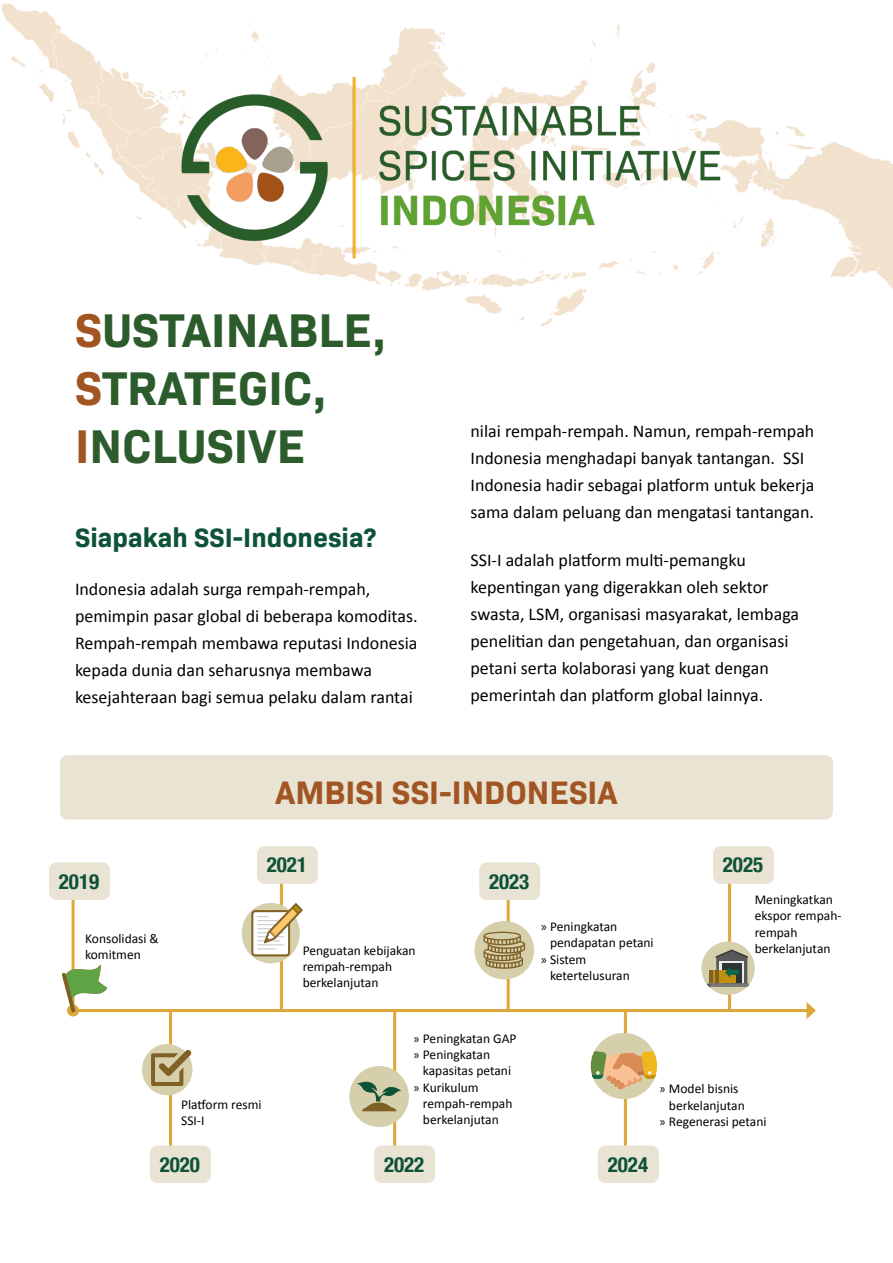
<style>
.page{position:relative;width:893px;height:1263px;background:#fff}
.page>*{position:absolute;margin:0;border:0;box-sizing:border-box;transform-origin:0 0}
.t1{font:700 48px/57.6px "Bio Sans";color:#2c5b2c}
.t2{font:700 33px "Bio Sans";color:#a15522}
.t3{font:700 27px "Bio Sans";color:#0e5337}
.t4{font:700 condensed 21px "Helvetica Neue";color:#0e5337}
.t5{font:18px/27px "Calibri";color:#000}
.t6{font:13.5px/16.2px "Calibri";color:#000}
.s1{color:#a15522}
.s2{font-family:"Myriad Pro"}
</style>
<div class="page">
<img style="left:1px;top:3px;width:892px;height:324px">
<div style="left:60px;top:755px;width:773px;height:64px;background:#e9e3d3;border-radius:8px"></div>
<hr style="left:73px;top:1009px;width:736px;height:3px;background:#dda73a">
<div style="left:67px;top:1004px;width:12px;height:12px;background:#dda73a;border-radius:50%"></div>
<svg style="left:806px;top:1002px;width:10px;height:17px"></svg>
<hr style="left:72px;top:887px;width:3px;height:126px;background:#dda73a">
<hr style="left:280px;top:880px;width:3px;height:130px;background:#dda73a">
<hr style="left:507px;top:880px;width:3px;height:130px;background:#dda73a">
<hr style="left:728px;top:872px;width:3px;height:138px;background:#dda73a">
<hr style="left:169px;top:1010px;width:3px;height:141px;background:#dda73a">
<hr style="left:393px;top:1010px;width:3px;height:146px;background:#dda73a">
<hr style="left:624px;top:1010px;width:3px;height:146px;background:#dda73a">
<div style="left:49px;top:862px;width:61px;height:38px;background:#e9e3d3;border-radius:8px"></div>
<div style="left:150px;top:1145px;width:61px;height:38px;background:#e9e3d3;border-radius:8px"></div>
<div style="left:257px;top:846px;width:61px;height:38px;background:#e9e3d3;border-radius:8px"></div>
<div style="left:374px;top:1145px;width:61px;height:38px;background:#e9e3d3;border-radius:8px"></div>
<svg style="left:62px;top:962px;width:45px;height:50px"></svg>
<div style="left:142px;top:1044px;width:51px;height:51px;background:#d6cfab;border-radius:50%"></div>
<svg style="left:151px;top:1049px;width:40px;height:37px"></svg>
<div style="left:242px;top:903px;width:58px;height:60px;background:#d6cfab;border-radius:50%"></div>
<svg style="left:251px;top:903px;width:52px;height:53px"></svg>
<div style="left:479px;top:862px;width:61px;height:38px;background:#e9e3d3;border-radius:8px"></div>
<div style="left:713px;top:846px;width:61px;height:38px;background:#e9e3d3;border-radius:8px"></div>
<div style="left:598px;top:1145px;width:61px;height:38px;background:#e9e3d3;border-radius:8px"></div>
<div style="left:349px;top:1066px;width:60px;height:61px;background:#d6cfab;border-radius:50%"></div>
<svg style="left:357px;top:1081px;width:44px;height:30px"></svg>
<div style="left:474px;top:921px;width:60px;height:58px;background:#d6cfab;border-radius:50%"></div>
<svg style="left:483px;top:932px;width:42px;height:37px"></svg>
<div style="left:591px;top:1033px;width:66px;height:66px;background:#d6cfab;border-radius:50%"></div>
<svg style="left:591px;top:1051px;width:66px;height:39px"></svg>
<div style="left:701px;top:941px;width:54px;height:54px;background:#d6cfab;border-radius:50%"></div>
<svg style="left:706px;top:949px;width:44px;height:38px"></svg>
<img style="left:161px;top:73px;width:570px;height:186px">
<p class="t1" style="left:75px;top:298px;width:313px"><span class="s1">S</span>USTAINABLE,<br><span class="s1">S</span>TRATEGIC,<br><span class="s1">I</span>NCLUSIVE</p>
<p class="t3" style="left:75px;top:516px;width:303px">Siapakah SSI-Indonesia?</p>
<p class="t5" style="left:75px;top:575px;width:344px">Indonesia adalah surga rempah-rempah, pemimpin pasar global di beberapa komoditas.<br>Rempah-rempah membawa reputasi Indonesia kepada dunia dan seharusnya membawa kesejahteraan bagi semua pelaku dalam rantai</p>
<p class="t5" style="left:470px;top:417px;width:345px">nilai rempah-rempah. Namun, rempah-rempah Indonesia menghadapi banyak tantangan. SSI Indonesia hadir sebagai platform untuk bekerja sama dalam peluang dan mengatasi tantangan.</p>
<p class="t5" style="left:470px;top:546px;width:330px">SSI-I adalah platform multi-pemangku kepentingan yang digerakkan oleh sektor swasta, LSM, organisasi masyarakat, lembaga penelitian dan pengetahuan, dan organisasi petani serta kolaborasi yang kuat dengan pemerintah dan platform global lainnya.</p>
<p class="t4" style="left:59px;top:864px;width:42px">2019</p>
<p class="t6" style="left:85px;top:930px;width:75px">Konsolidasi &amp; komitmen</p>
<p class="t2" style="left:275px;top:767px;width:344px">AMBISI SSI-INDONESIA</p>
<p class="t4" style="left:267px;top:847px;width:42px">2021</p>
<p class="t6" style="left:303px;top:942px;width:115px">Penguatan kebijakan rempah-rempah berkelanjutan</p>
<p class="t4" style="left:489px;top:864px;width:42px">2023</p>
<p class="t6" style="left:550px;top:918px;width:105px;text-indent:-9px"><span class="s2">»</span> Peningkatan pendapatan petani</p>
<p class="t6" style="left:550px;top:950px;width:81px;text-indent:-9px"><span class="s2">»</span> Sistem ketertelusuran</p>
<p class="t4" style="left:723px;top:847px;width:42px">2025</p>
<p class="t6" style="left:755px;top:891px;width:88px">Meningkatkan ekspor rempah&shy;rempah berkelanjutan</p>
<p class="t6" style="left:181px;top:1096px;width:82px">Platform resmi<br>SSI-I</p>
<p class="t6" style="left:414px;top:1030px;width:104px"><span class="s2">»</span> Peningkatan GAP</p>
<p class="t6" style="left:423px;top:1046px;width:90px;text-indent:-9px"><span class="s2">»</span> Peningkatan kapasitas petani</p>
<p class="t6" style="left:423px;top:1079px;width:91px;text-indent:-9px"><span class="s2">»</span> Kurikulum rempah-rempah berkelanjutan</p>
<p class="t6" style="left:669px;top:1080px;width:77px;text-indent:-9px"><span class="s2">»</span> Model bisnis berkelanjutan</p>
<p class="t6" style="left:660px;top:1113px;width:108px"><span class="s2">»</span> Regenerasi petani</p>
<p class="t4" style="left:160px;top:1147px;width:42px">2020</p>
<p class="t4" style="left:384px;top:1147px;width:42px">2022</p>
<p class="t4" style="left:608px;top:1147px;width:42px">2024</p>
</div>
